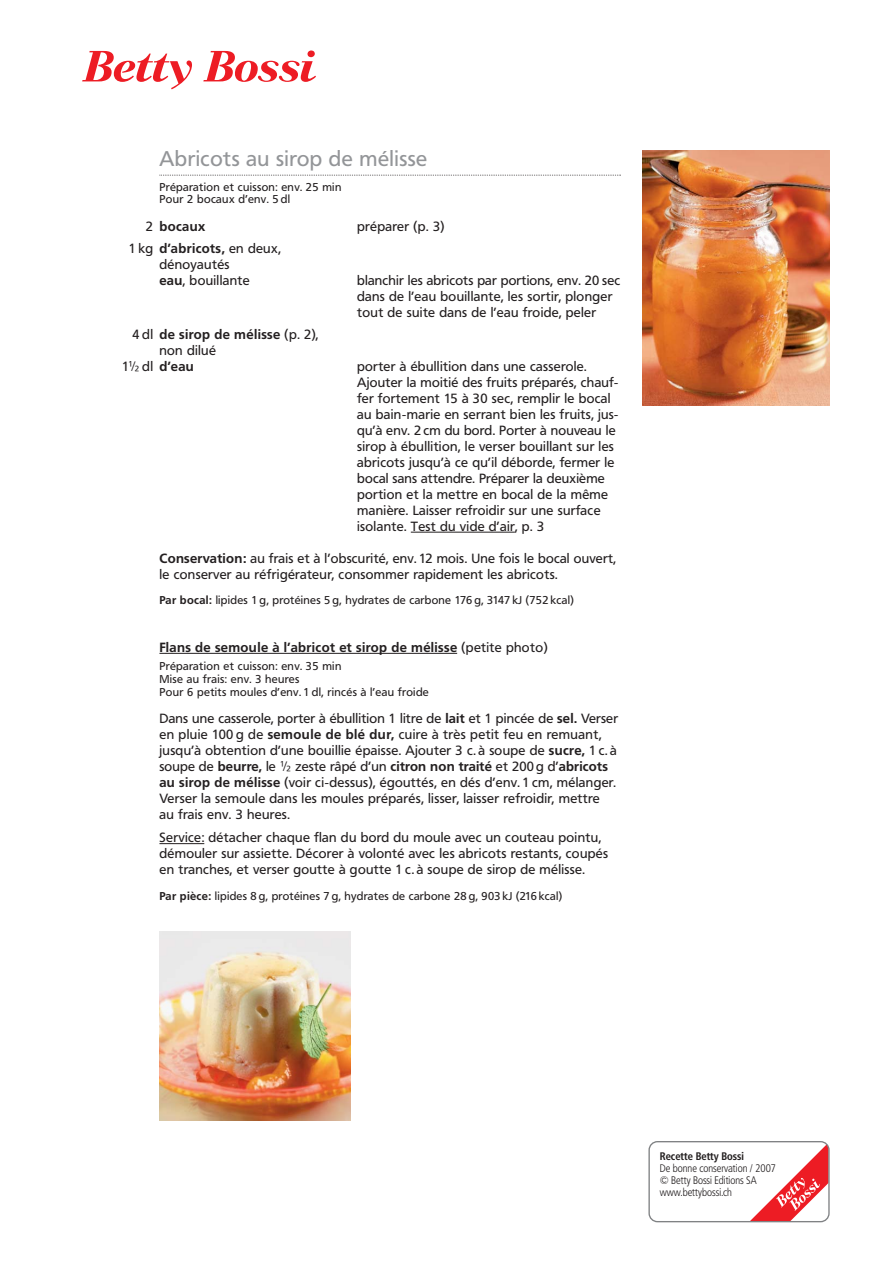
<style>
.page{position:relative;width:893px;height:1263px;background:#fff}
.page>*{position:absolute;margin:0;border:0;box-sizing:border-box;transform-origin:0 0}
.t1{font:21px "Frutiger B Bn";letter-spacing:.025em;color:#939598}
.t2{font:13.2px/15.9px "Frutiger B Bn";letter-spacing:.025em;color:#231f20}
.t3{font:700 13.2px "Frutiger B Bn";letter-spacing:.03em;color:#231f20}
.t4{font:11.25px/12.8px "Frutiger B Bn";letter-spacing:.03em;color:#231f20}
.t5{font:10.8px/12px "Frutiger B Bn Con Light";color:#231f20}
.t6{font:10.8px "Frutiger B Bn Con Bold";color:#231f20}
.s1{font-weight:400}
.s2{font-weight:700}
</style>
<div class="page">
<svg style="left:648px;top:1141px;width:182px;height:81px"></svg>
<svg style="left:82px;top:51px;width:110px;height:38px"></svg>
<svg style="left:203px;top:50px;width:113px;height:32px"></svg>
<img style="left:642px;top:150px;width:187px;height:255px">
<img style="left:159px;top:931px;width:192px;height:189px">
<svg style="left:159px;top:175px;width:462px;height:1px"></svg>
<hr style="left:411px;top:532px;width:104px;height:1px;background:#231f20">
<hr style="left:166px;top:653px;width:205px;height:1px;background:#231f20">
<hr style="left:371px;top:653px;width:86px;height:1px;background:#231f20">
<hr style="left:159px;top:843px;width:45px;height:1px;background:#231f20">
<h1 class="t1" style="left:159px;top:148px;width:269px">Abricots au sirop de mélisse</h1>
<p class="t4" style="left:159px;top:181px;width:183px">Préparation et cuisson: env. 25 min<br>Pour 2 bocaux d’env. 5 dl</p>
<p class="t3" style="left:146px;top:220px;width:61px"><span class="s1">2</span> bocaux</p>
<p class="t2" style="left:357px;top:219px;width:89px">préparer (p. 3)</p>
<p class="t2" style="left:159px;top:241px;width:123px;text-indent:-31px">1 kg <span class="s2">d’abricots,</span> en deux, dénoyautés<br><span class="s2">eau</span>, bouillante</p>
<p class="t2" style="left:357px;top:273px;width:265px">blanchir les abricots par portions, env. 20 sec dans de l’eau bouillante, les sortir, plonger tout de suite dans de l’eau froide, peler</p>
<p class="t3" style="left:133px;top:328px;width:187px"><span class="s1">4 dl</span> de sirop de mélisse <span class="s1">(p. 2),</span></p>
<p class="t2" style="left:159px;top:343px;width:58px">non dilué</p>
<p class="t3" style="left:122px;top:360px;width:73px"><span class="s1">1¿ dl</span> d’eau</p>
<p class="t2" style="left:357px;top:359px;width:263px">porter à ébullition dans une casserole.<br>Ajouter la moitié des fruits préparés, chauf&shy;fer fortement 15 à 30 sec, remplir le bocal au bain-marie en serrant bien les fruits, jus&shy;qu’à env. 2 cm du bord. Porter à nouveau le sirop à ébullition, le verser bouillant sur les abricots jusqu’à ce qu’il déborde, fermer le bocal sans attendre. Préparer la deuxième portion et la mettre en bocal de la même manière. Laisser refroidir sur une surface isolante. Test du vide d’air, p. 3</p>
<p class="t2" style="left:159px;top:551px;width:458px"><span class="s2">Conservation:</span> au frais et à l’obscurité, env. 12 mois. Une fois le bocal ouvert, le conserver au réfrigérateur, consommer rapidement les abricots.</p>
<p class="t4" style="left:159px;top:594px;width:416px"><span class="s2">Par bocal:</span> lipides 1 g, protéines 5 g, hydrates de carbone 176 g, 3147 kJ (752 kcal)</p>
<p class="t3" style="left:159px;top:641px;width:390px">Flans de semoule à l’abricot et sirop de mélisse <span class="s1">(petite photo)</span></p>
<p class="t4" style="left:159px;top:660px;width:271px">Préparation et cuisson: env. 35 min<br>Mise au frais: env. 3 heures<br>Pour 6 petits moules d’env. 1 dl, rincés à l’eau froide</p>
<p class="t2" style="left:159px;top:711px;width:460px">Dans une casserole, porter à ébullition 1 litre de <span class="s2">lait</span> et 1 pincée de <span class="s2">sel.</span> Verser en pluie 100 g de <span class="s2">semoule de blé dur,</span> cuire à très petit feu en remuant, jusqu’à obtention d’une bouillie épaisse. Ajouter 3 c. à soupe de <span class="s2">sucre,</span> 1 c. à soupe de <span class="s2">beurre,</span> le ¿ zeste râpé d’un <span class="s2">citron non traité</span> et 200 g d’<span class="s2">abricots au sirop de mélisse</span> (voir ci-dessus), égouttés, en dés d’env. 1 cm, mélanger.<br>Verser la semoule dans les moules préparés, lisser, laisser refroidir, mettre<br>au frais env. 3 heures.</p>
<p class="t2" style="left:159px;top:830px;width:450px">Service: détacher chaque flan du bord du moule avec un couteau pointu, démouler sur assiette. Décorer à volonté avec les abricots restants, coupés en tranches, et verser goutte à goutte 1 c. à soupe de sirop de mélisse.</p>
<p class="t4" style="left:159px;top:890px;width:404px"><span class="s2">Par pièce:</span> lipides 8 g, protéines 7 g, hydrates de carbone 28 g, 903 kJ (216 kcal)</p>
<p class="t6" style="left:660px;top:1151px;width:86px">Recette Betty Bossi</p>
<p class="t5" style="left:660px;top:1162px;width:118px">De bonne conservation / 2007 © Betty Bossi Editions SA www.bettybossi.ch</p>
</div>
